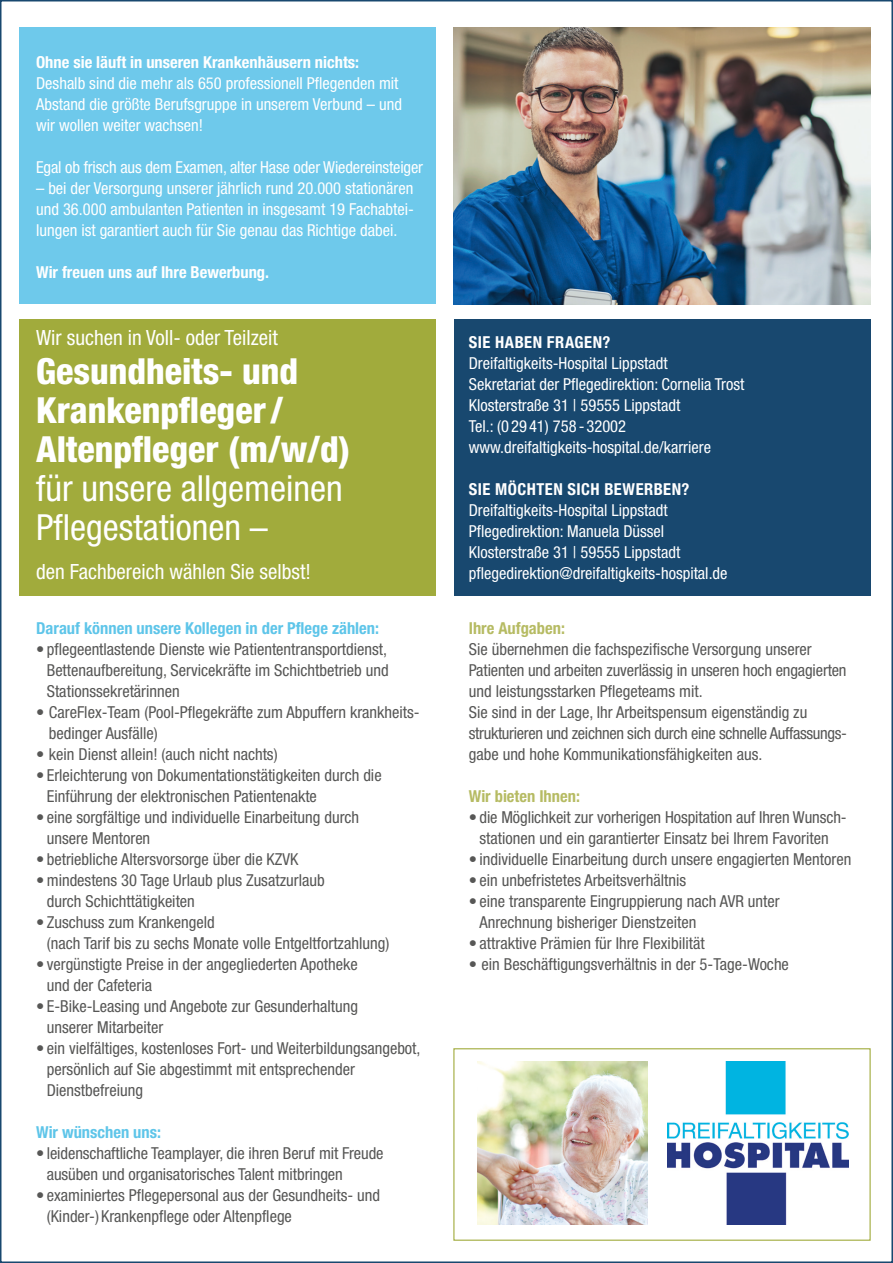
<style>
.page{position:relative;width:893px;height:1263px;background:#fff}
.page>*{position:absolute;margin:0;border:0;box-sizing:border-box;transform-origin:0 0}
.t1{font:800 condensed 36px/39px "Helvetica Neue";color:#fff}
.t2{font:condensed 36px/39px "Helvetica Neue";color:#fff}
.t3{font:condensed 21px "Helvetica Neue";color:#fff}
.t4{font:condensed 16.5px/21px "Helvetica Neue";color:#575756}
.t5{font:condensed 16.5px/21px "Helvetica Neue";color:#fff}
.t6{font:700 condensed 16.5px "Helvetica Neue";color:#fff}
.t7{font:700 condensed 16.5px "Helvetica Neue";color:#5ec5e9}
.t8{font:700 condensed 16.5px "Helvetica Neue";letter-spacing:.03em;color:#fff}
.t9{font:700 condensed 16.5px "Helvetica Neue";color:#b6bb63}
</style>
<div class="page">
<div style="left:19px;top:28px;width:417px;height:276px;background:#6ec9eb"></div>
<img style="left:454px;top:28px;width:417px;height:276px">
<div style="left:19px;top:319px;width:417px;height:276px;background:#a1ab3c"></div>
<div style="left:454px;top:319px;width:417px;height:276px;background:#18486f"></div>
<img style="left:668px;top:1061px;width:181px;height:164px">
<div style="left:453px;top:1048px;width:418px;height:193px;border:1px solid #a1ab3c"></div>
<img style="left:477px;top:1061px;width:170px;height:164px">
<p class="t6" style="left:36px;top:52px;width:325px">Ohne sie läuft in unseren Krankenhäusern nichts:</p>
<p class="t5" style="left:36px;top:73px;width:367px">Deshalb sind die mehr als 650 professionell Pflegenden mit<br>Abstand die größte Berufsgruppe in unserem Verbund – und wir wollen weiter wachsen!</p>
<p class="t5" style="left:36px;top:157px;width:388px">Egal ob frisch aus dem Examen, alter Hase oder Wiedereinsteiger</p>
<p class="t5" style="left:36px;top:178px;width:379px;text-align:justify">– bei der Versorgung unserer jährlich rund 20.000 stationären und 36.000 ambulanten Patienten in insgesamt 19 Fachabtei&shy;lungen ist garantiert auch für Sie genau das Richtige dabei.</p>
<p class="t6" style="left:36px;top:262px;width:235px">Wir freuen uns auf Ihre Bewerbung.</p>
<p class="t3" style="left:36px;top:326px;width:243px">Wir suchen in Voll- oder Teilzeit</p>
<h1 class="t1" style="left:36px;top:351px;width:316px">Gesundheits- und<br>Krankenpfleger/<br>Altenpfleger (m/w/d)</h1>
<h1 class="t2" style="left:36px;top:469px;width:308px">für unsere allgemeinen<br>Pflegestationen –</h1>
<p class="t3" style="left:36px;top:560px;width:276px">den Fachbereich wählen Sie selbst!</p>
<p class="t7" style="left:36px;top:618px;width:344px">Darauf können unsere Kollegen in der Pflege zählen:</p>
<p class="t4" style="left:47px;top:639px;width:344px;text-align:justify;text-indent:-11px">• pflegeentlastende Dienste wie Patiententransportdienst, Bettenaufbereitung, Servicekräfte im Schichtbetrieb und Stationssekretärinnen</p>
<p class="t4" style="left:49px;top:702px;width:372px;text-indent:-13px">• CareFlex-Team (Pool-Pflegekräfte zum Abpuffern krankheits&shy;bedinger Ausfälle)</p>
<p class="t4" style="left:36px;top:744px;width:243px">• kein Dienst allein! (auch nicht nachts)</p>
<p class="t4" style="left:47px;top:765px;width:336px;text-indent:-11px">• Erleichterung von Dokumentationstätigkeiten durch die<br>Einführung der elektronischen Patientenakte</p>
<p class="t4" style="left:47px;top:807px;width:314px;text-indent:-11px">• eine sorgfältige und individuelle Einarbeitung durch unsere Mentoren</p>
<p class="t4" style="left:36px;top:849px;width:264px">• betriebliche Altersvorsorge über die KZVK</p>
<p class="t4" style="left:47px;top:870px;width:279px;text-indent:-11px">•mindestens 30 Tage Urlaub plus Zusatzurlaub durch Schichttätigkeiten</p>
<p class="t4" style="left:47px;top:912px;width:344px;text-indent:-11px">• Zuschuss zum Krankengeld<br>(nach Tarif bis zu sechs Monate volle Entgeltfortzahlung)</p>
<p class="t4" style="left:47px;top:954px;width:313px;text-indent:-11px">• vergünstigte Preise in der angegliederten Apotheke und der Cafeteria</p>
<p class="t4" style="left:47px;top:996px;width:313px;text-indent:-11px">• E-Bike-Leasing und Angebote zur Gesunderhaltung unserer Mitarbeiter</p>
<p class="t4" style="left:47px;top:1038px;width:375px;text-indent:-11px">• ein vielfältiges, kostenloses Fort- und Weiterbildungsangebot, persönlich auf Sie abgestimmt mit entsprechender<br>Dienstbefreiung</p>
<p class="t7" style="left:36px;top:1122px;width:126px">Wir wünschen uns:</p>
<p class="t4" style="left:47px;top:1143px;width:338px;text-indent:-11px">• leidenschaftliche Teamplayer, die ihren Beruf mit Freude ausüben und organisatorisches Talent mitbringen</p>
<p class="t4" style="left:47px;top:1185px;width:335px;text-indent:-11px">• examiniertes Pflegepersonal aus der Gesundheits- und (Kinder-) Krankenpflege oder Altenpflege</p>
<p class="t8" style="left:469px;top:332px;width:143px">SIE HABEN FRAGEN?</p>
<p class="t5" style="left:469px;top:352px;width:277px">Dreifaltigkeits-Hospital Lippstadt<br>Sekretariat der Pflegedirektion: Cornelia Trost Klosterstraße 31 | 59555 Lippstadt<br>Tel.: (0 29 41) 758 - 32002 www.dreifaltigkeits-hospital.de/karriere</p>
<p class="t8" style="left:469px;top:479px;width:222px">SIE MÖCHTEN SICH BEWERBEN?</p>
<p class="t5" style="left:469px;top:499px;width:260px">Dreifaltigkeits-Hospital Lippstadt Pflegedirektion: Manuela Düssel Klosterstraße 31 | 59555 Lippstadt pflegedirektion@dreifaltigkeits-hospital.de</p>
<p class="t9" style="left:469px;top:618px;width:98px">Ihre Aufgaben:</p>
<p class="t4" style="left:469px;top:638px;width:380px">Sie übernehmen die fachspezifische Versorgung unserer Patienten und arbeiten zuverlässig in unseren hoch engagierten und leistungsstarken Pflegeteams mit.<br>Sie sind in der Lage, Ihr Arbeitspensum eigenständig zu strukturieren und zeichnen sich durch eine schnelle Auffassungs&shy;gabe und hohe Kommunikationsfähigkeiten aus.</p>
<p class="t9" style="left:469px;top:786px;width:113px">Wir bieten Ihnen:</p>
<p class="t4" style="left:469px;top:806px;width:379px;text-align:center">• die Möglichkeit zur vorherigen Hospitation auf Ihren Wunsch&shy;stationen und ein garantierter Einsatz bei Ihrem Favoriten</p>
<p class="t4" style="left:469px;top:848px;width:384px">• individuelle Einarbeitung durch unsere engagierten Mentoren</p>
<p class="t4" style="left:469px;top:869px;width:219px">• ein unbefristetes Arbeitsverhältnis</p>
<p class="t4" style="left:479px;top:890px;width:302px;text-indent:-11px">• eine transparente Eingruppierung nach AVR unter<br>Anrechnung bisheriger Dienstzeiten</p>
<p class="t4" style="left:469px;top:932px;width:237px">• attraktive Prämien für Ihre Flexibilität</p>
<p class="t4" style="left:469px;top:953px;width:322px">• ein Beschäftigungsverhältnis in der 5-Tage-Woche</p>
</div>
